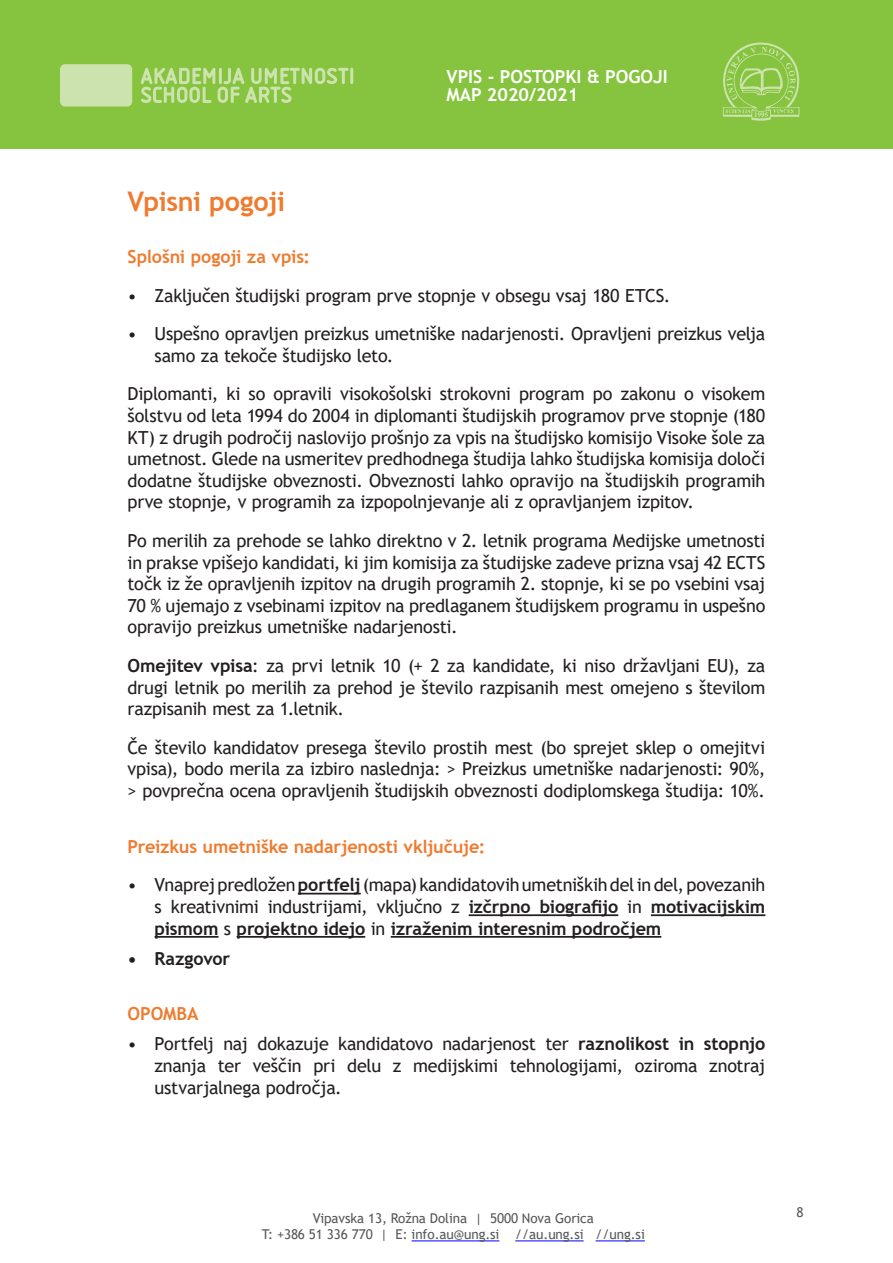
<style>
.page{position:relative;width:893px;height:1263px;background:#fff}
.page>*{position:absolute;margin:0;border:0;box-sizing:border-box;transform-origin:0 0}
.t1{font:700 27px "Trebuchet MS";letter-spacing:-.015em;color:#ef7b2f}
.t2{font:18px/21.6px "Trebuchet MS";letter-spacing:-.015em;color:#231f20;text-align:justify}
.t3{font:700 18px "Trebuchet MS";letter-spacing:-.01em;color:#ef7b2f}
.t4{font:700 18px/18px "Trebuchet MS";color:#fff}
.t5{font:700 18px "Trebuchet MS";letter-spacing:-.005em;color:#231f20}
.t6{font:13.5px/16.2px "Trebuchet MS";letter-spacing:-.005em;color:#57585a;text-align:center}
.s1{font-weight:700}
</style>
<div class="page">
<div style="left:0;top:0;width:893px;height:149px;background:#86c43f"></div>
<svg style="left:723px;top:42px;width:77px;height:79px"></svg>
<div style="left:60px;top:64px;width:72px;height:42px;background:#cce3ae;border-radius:5px"></div>
<svg style="left:141px;top:68px;width:212px;height:35px"></svg>
<hr style="left:412px;top:1240px;width:87px;height:1px;background:#00f">
<hr style="left:515px;top:1240px;width:69px;height:1px;background:#00f">
<hr style="left:596px;top:1240px;width:49px;height:1px;background:#00f">
<hr style="left:298px;top:893px;width:63px;height:1px;background:#231f20">
<hr style="left:469px;top:914px;width:149px;height:2px;background:#231f20">
<hr style="left:651px;top:914px;width:114px;height:2px;background:#231f20">
<hr style="left:155px;top:936px;width:63px;height:2px;background:#231f20">
<hr style="left:237px;top:936px;width:128px;height:2px;background:#231f20">
<hr style="left:391px;top:936px;width:270px;height:2px;background:#231f20">
<p class="t4" style="left:446px;top:68px;width:223px">VPIS - POSTOPKI &amp; POGOJI<br>MAP 2020/2021</p>
<p class="t1" style="left:128px;top:185px;width:159px">Vpisni pogoji</p>
<p class="t3" style="left:128px;top:245px;width:184px">Splošni pogoji za vpis:</p>
<p class="t2" style="left:128px;top:284px;width:544px">• Zaključen študijski program prve stopnje v obsegu vsaj 180 ETCS.</p>
<p class="t2" style="left:155px;top:323px;width:612px;text-indent:-27px">• Uspešno opravljen preizkus umetniške nadarjenosti. Opravljeni preizkus velja samo za tekoče študijsko leto.</p>
<p class="t2" style="left:128px;top:383px;width:639px">Diplomanti, ki so opravili visokošolski strokovni program po zakonu o visokem šolstvu od leta 1994 do 2004 in diplomanti študijskih programov prve stopnje (180<br>KT) z drugih področij naslovijo prošnjo za vpis na študijsko komisijo Visoke šole za umetnost. Glede na usmeritev predhodnega študija lahko študijska komisija določi dodatne študijske obveznosti. Obveznosti lahko opravijo na študijskih programih prve stopnje, v programih za izpopolnjevanje ali z opravljanjem izpitov.</p>
<p class="t2" style="left:128px;top:530px;width:639px">Po merilih za prehode se lahko direktno v 2. letnik programa Medijske umetnosti in prakse vpišejo kandidati, ki jim komisija za študijske zadeve prizna vsaj 42 ECTS točk iz že opravljenih izpitov na drugih programih 2. stopnje, ki se po vsebini vsaj 70 % ujemajo z vsebinami izpitov na predlaganem študijskem programu in uspešno opravijo preizkus umetniške nadarjenosti.</p>
<p class="t2" style="left:128px;top:655px;width:639px"><span class="s1">Omejitev vpisa</span>: za prvi letnik 10 (+ 2 za kandidate, ki niso državljani EU), za drugi letnik po merilih za prehod je število razpisanih mest omejeno s številom razpisanih mest za 1.letnik.</p>
<p class="t2" style="left:128px;top:736px;width:639px">Če število kandidatov presega število prostih mest (bo sprejet sklep o omejitvi vpisa), bodo merila za izbiro naslednja: &gt; Preizkus umetniške nadarjenosti: 90%, &gt; povprečna ocena opravljenih študijskih obveznosti dodiplomskega študija: 10%.</p>
<p class="t3" style="left:128px;top:835px;width:359px">Preizkus umetniške nadarjenosti vključuje:</p>
<p class="t2" style="left:155px;top:874px;width:612px;text-indent:-27px">• Vnaprej predložen <span class="s1">portfelj</span> (mapa) kandidatovih umetniških del in del, povezanih s kreativnimi industrijami, vključno z <span class="s1">izčrpno biografijo</span> in <span class="s1">motivacijskim pismom</span> s <span class="s1">projektno idejo</span> in <span class="s1">izraženim interesnim področjem</span></p>
<p class="t5" style="left:128px;top:947px;width:104px">• Razgovor</p>
<p class="t3" style="left:128px;top:1003px;width:72px">OPOMBA</p>
<p class="t2" style="left:155px;top:1033px;width:612px;text-indent:-27px">• Portfelj naj dokazuje kandidatovo nadarjenost ter <span class="s1">raznolikost in stopnjo </span>znanja ter veščin pri delu z medijskimi tehnologijami, oziroma znotraj ustvarjalnega področja.</p>
<p class="t6" style="left:262px;top:1210px;width:384px">Vipavska 13, Rožna Dolina | 5000 Nova Gorica<br>T: +386 51 336 770 | E: info.au@ung.si //au.ung.si //ung.si</p>
<p class="t6" style="left:797px;top:1204px;width:9px">8</p>
</div>
